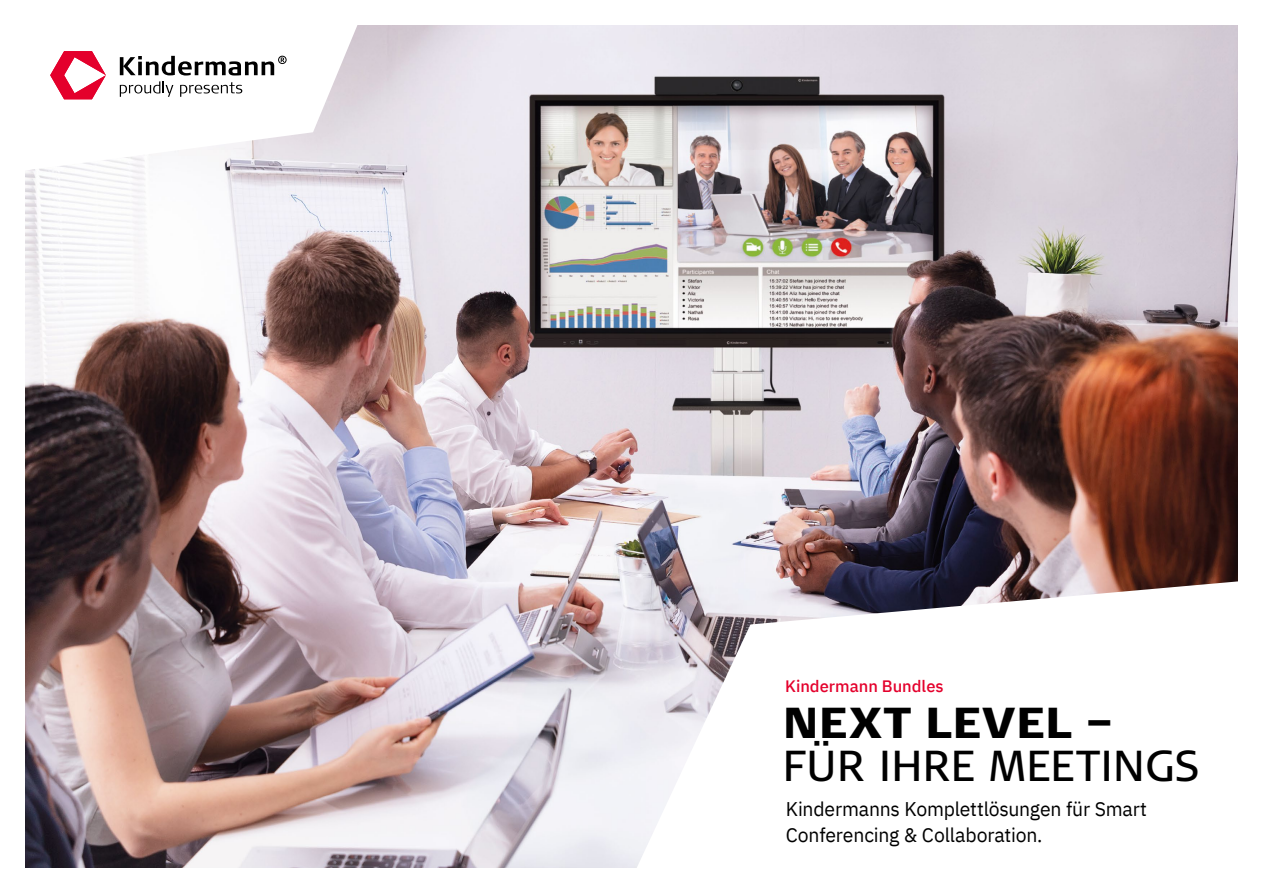
<style>
.page{position:relative;width:1263px;height:893px;background:#fff}
.page>*{position:absolute;margin:0;border:0;box-sizing:border-box;transform-origin:0 0}
.t1{font:43.2px "Signa";letter-spacing:.01em;color:#000}
.t2{font:700 43.2px "Signa";letter-spacing:.015em;color:#000}
.t3{font:19.8px/26.4px "IBM Plex Sans";letter-spacing:-.01em;color:#000}
.t4{font:500 16.5px "IBM Plex Sans";color:#e4002c}
</style>
<div class="page">
<img style="left:26px;top:26px;width:1211px;height:841px">
<svg style="left:625px;top:579px;width:613px;height:289px"></svg>
<svg style="left:26px;top:25px;width:335px;height:147px"></svg>
<svg style="left:50px;top:51px;width:56px;height:48px"></svg>
<svg style="left:120px;top:56px;width:167px;height:41px"></svg>
<p class="t4" style="left:785px;top:674px;width:160px">Kindermann Bundles</p>
<h1 class="t2" style="left:783px;top:693px;width:332px">NEXT LEVEL –</h1>
<h1 class="t1" style="left:783px;top:736px;width:418px">FÜR IHRE MEETINGS</h1>
<p class="t3" style="left:786px;top:794px;width:363px">Kindermanns Komplettlösungen für Smart<br>Conferencing &amp; Collaboration.</p>
</div>
